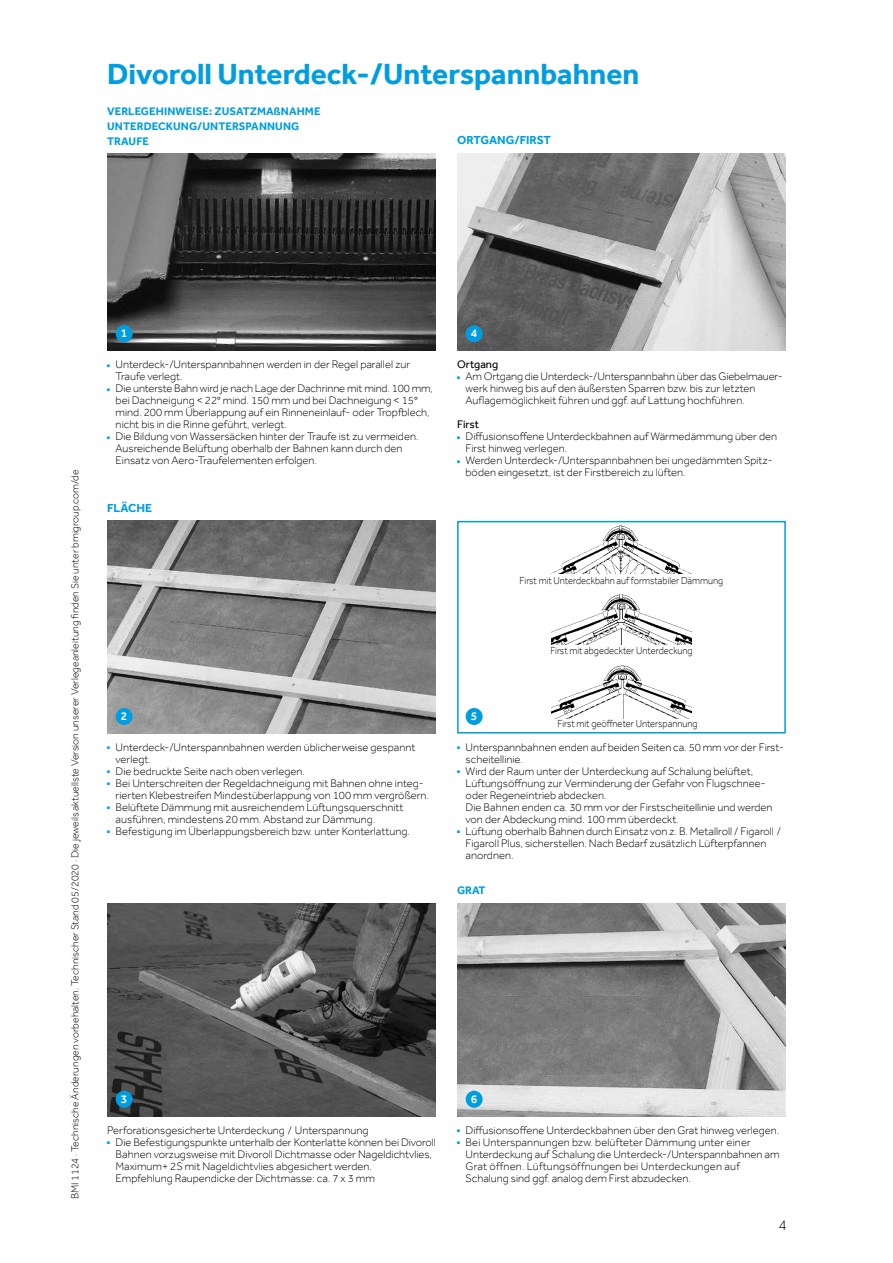
<style>
.page{position:relative;width:893px;height:1263px;background:#fff}
.page>*{position:absolute;margin:0;border:0;box-sizing:border-box;transform-origin:0 0}
.t1{font:700 30px "Effra";color:#009ee0}
.t2{font:300 15px "Effra";color:#000}
.t3{font:700 12px "Effra";color:#009ee0}
.t4{font:500 12px "Effra";color:#fff}
.t5{font:300 11.25px/12px "Effra";color:#000}
.t6{font:700 11.25px/15px "Effra";letter-spacing:.01em;color:#009ee0}
.t7{font:11.25px "Effra";color:#000}
.t8{font:300 10.5px "Effra";color:#000}
.t9{font:300 10.5px "Effra";color:#000;scale:.9 1}
.s1{color:#009ee0}
</style>
<div class="page">
<img style="left:107px;top:153px;width:329px;height:198px">
<img style="left:107px;top:521px;width:329px;height:212px">
<img style="left:107px;top:904px;width:329px;height:212px">
<img style="left:457px;top:153px;width:329px;height:198px">
<div style="left:457px;top:521px;width:329px;height:212px;border:2px solid #009ee0"></div>
<img style="left:457px;top:904px;width:329px;height:212px">
<div style="left:116px;top:325px;width:17px;height:17px;background:#009ee0;border-radius:50%"></div>
<div style="left:116px;top:708px;width:17px;height:17px;background:#009ee0;border-radius:50%"></div>
<div style="left:116px;top:1091px;width:17px;height:17px;background:#009ee0;border-radius:50%"></div>
<div style="left:466px;top:325px;width:17px;height:17px;background:#009ee0;border-radius:50%"></div>
<div style="left:466px;top:708px;width:17px;height:17px;background:#009ee0;border-radius:50%"></div>
<div style="left:466px;top:1091px;width:17px;height:17px;background:#009ee0;border-radius:50%"></div>
<img style="left:551px;top:525px;width:141px;height:49px">
<img style="left:551px;top:593px;width:141px;height:51px">
<img style="left:551px;top:665px;width:141px;height:53px">
<h1 class="t1" style="left:107px;top:56px;width:534px">Divoroll Unterdeck-/Unterspannbahnen</h1>
<p class="t6" style="left:107px;top:103px;width:215px">VERLEGEHINWEISE: ZUSATZMAßNAHME<br>UNTERDECKUNG/UNTERSPANNUNG<br>TRAUFE</p>
<p class="t3" style="left:457px;top:133px;width:95px">ORTGANG/FIRST</p>
<p class="t8" style="left:69px;top:1199px;width:731px;rotate:-90deg">BMI 1124 · Technische Änderungen vorbehalten. Technischer Stand 05/2020 · Die jeweils aktuellste Version unserer Verlegeanleitung finden Sie unter bmigroup.com/de</p>
<p class="t4" style="left:121px;top:326px;width:8px">1</p>
<p class="t5" style="left:116px;top:358px;width:296px;text-indent:-9px"><span class="s1">■</span> Unterdeck-/Unterspannbahnen werden in der Regel parallel zur<br>Traufe verlegt.</p>
<p class="t5" style="left:116px;top:382px;width:319px;text-indent:-9px"><span class="s1">■</span> Die unterste Bahn wird je nach Lage der Dachrinne mit mind. 100 mm, bei Dachneigung &lt; 22° mind. 150 mm und bei Dachneigung &lt; 15° mind. 200 mm Überlappung auf ein Rinneneinlauf- oder Tropfblech, nicht bis in die Rinne geführt, verlegt.</p>
<p class="t5" style="left:116px;top:430px;width:304px;text-indent:-9px"><span class="s1">■</span> Die Bildung von Wassersäcken hinter der Traufe ist zu vermeiden.<br>Ausreichende Belüftung oberhalb der Bahnen kann durch den<br>Einsatz von Aero-Traufelementen erfolgen.</p>
<p class="t3" style="left:107px;top:501px;width:46px">FLÄCHE</p>
<p class="t4" style="left:471px;top:326px;width:8px">4</p>
<p class="t7" style="left:457px;top:358px;width:43px">Ortgang</p>
<p class="t5" style="left:466px;top:370px;width:317px;text-indent:-9px"><span class="s1">■</span> Am Ortgang die Unterdeck-/Unterspannbahn über das Giebelmauer&shy;werk hinweg bis auf den äußersten Sparren bzw. bis zur letzten<br>Auflagemöglichkeit führen und ggf. auf Lattung hochführen.</p>
<p class="t7" style="left:457px;top:418px;width:23px">First</p>
<p class="t5" style="left:466px;top:430px;width:313px;text-indent:-9px"><span class="s1">■</span> Diffusionsoffene Unterdeckbahnen auf Wärmedämmung über den<br>First hinweg verlegen.</p>
<p class="t5" style="left:466px;top:454px;width:307px;text-indent:-9px"><span class="s1">■</span> Werden Unterdeck-/Unterspannbahnen bei ungedämmten Spitz&shy;böden eingesetzt, ist der Firstbereich zu lüften.</p>
<p class="t4" style="left:121px;top:709px;width:8px">2</p>
<p class="t5" style="left:116px;top:741px;width:301px;text-indent:-9px"><span class="s1">■</span> Unterdeck-/Unterspannbahnen werden üblicherweise gespannt verlegt.</p>
<p class="t5" style="left:107px;top:765px;width:199px"><span class="s1">■</span> Die bedruckte Seite nach oben verlegen.</p>
<p class="t5" style="left:116px;top:777px;width:315px;text-indent:-9px"><span class="s1">■</span> Bei Unterschreiten der Regeldachneigung mit Bahnen ohne integ&shy;rierten Klebestreifen Mindestüberlappung von 100 mm vergrößern.</p>
<p class="t5" style="left:116px;top:801px;width:289px;text-indent:-9px"><span class="s1">■</span> Belüftete Dämmung mit ausreichendem Lüftungsquerschnitt ausführen, mindestens 20 mm. Abstand zur Dämmung.</p>
<p class="t5" style="left:107px;top:825px;width:304px"><span class="s1">■</span> Befestigung im Überlappungsbereich bzw. unter Konterlattung.</p>
<p class="t9" style="left:520px;top:574px;width:228px">First mit Unterdeckbahn auf formstabiler Dämmung</p>
<p class="t4" style="left:471px;top:709px;width:8px">5</p>
<p class="t9" style="left:550px;top:644px;width:160px">First mit abgedeckter Unterdeckung</p>
<p class="t9" style="left:557px;top:717px;width:157px">First mit geöffneter Unterspannung</p>
<p class="t5" style="left:466px;top:741px;width:320px;text-indent:-9px"><span class="s1">■</span> Unterspannbahnen enden auf beiden Seiten ca. 50 mm vor der First&shy;scheitellinie.</p>
<p class="t5" style="left:466px;top:765px;width:308px;text-indent:-9px"><span class="s1">■</span> Wird der Raum unter der Unterdeckung auf Schalung belüftet, Lüftungsöffnung zur Verminderung der Gefahr von Flugschnee&shy;oder Regeneintrieb abdecken.<br>Die Bahnen enden ca. 30 mm vor der Firstscheitellinie und werden von der Abdeckung mind. 100 mm überdeckt.</p>
<p class="t5" style="left:466px;top:825px;width:317px;text-indent:-9px"><span class="s1">■</span> Lüftung oberhalb Bahnen durch Einsatz von z. B. Metallroll / Figaroll /<br>Figaroll Plus, sicherstellen. Nach Bedarf zusätzlich Lüfterpfannen anordnen.</p>
<p class="t6" style="left:457px;top:883px;width:30px">GRAT</p>
<p class="t4" style="left:121px;top:1092px;width:8px">3</p>
<p class="t5" style="left:107px;top:1124px;width:263px">Perforationsgesicherte Unterdeckung / Unterspannung</p>
<p class="t5" style="left:116px;top:1136px;width:322px;text-indent:-9px"><span class="s1">■</span> Die Befestigungspunkte unterhalb der Konterlatte können bei Divoroll Bahnen vorzugsweise mit Divoroll Dichtmasse oder Nageldichtvlies, Maximum+ 2S mit Nageldichtvlies abgesichert werden.<br>Empfehlung Raupendicke der Dichtmasse: ca. 7 x 3 mm</p>
<p class="t4" style="left:471px;top:1092px;width:8px">6</p>
<p class="t5" style="left:457px;top:1124px;width:324px"><span class="s1">■</span> Diffusionsoffene Unterdeckbahnen über den Grat hinweg verlegen.</p>
<p class="t5" style="left:466px;top:1136px;width:315px;text-indent:-9px"><span class="s1">■</span> Bei Unterspannungen bzw. belüfteter Dämmung unter einer Unterdeckung auf Schalung die Unterdeck-/Unterspannbahnen am Grat öffnen. Lüftungsöffnungen bei Unterdeckungen auf Schalung sind ggf. analog dem First abzudecken.</p>
<h2 class="t2" style="left:778px;top:1216px;width:10px">4</h2>
</div>
